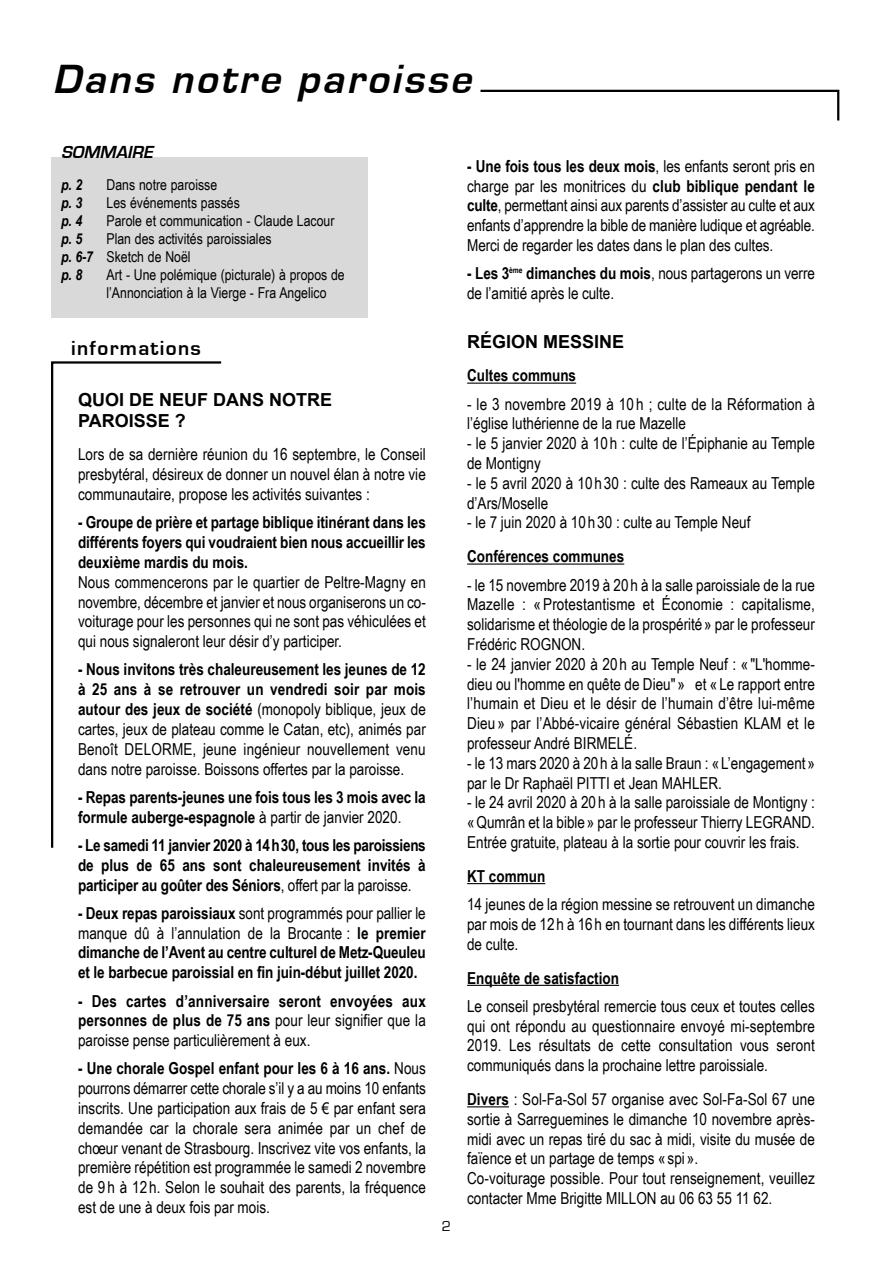
<style>
.page{position:relative;width:893px;height:1263px;background:#fff}
.page>*{position:absolute;margin:0;border:0;box-sizing:border-box;transform-origin:0 0}
.t1{font:italic 700 42px "Eurostile";color:#000}
.t2{font:700 21px "Eurostile";letter-spacing:.065em;color:#000}
.t3{font:700 18px/21.6px "Arial";color:#000}
.t4{font:italic 700 18px "Eurostile";color:#000}
.t5{font:16.5px/19.8px "Arial Narrow";color:#000;text-align:justify}
.t6{font:700 16.5px/19.8px "Arial Narrow";color:#000;text-align:justify}
.t7{font:15px/18px "Arial Narrow";color:#000}
.t8{font:italic 700 15px "Arial Narrow";color:#000}
.t9{font:15px "Eurostile";color:#000}
.s1{font-weight:700}
.s2{font-weight:700;font-style:italic}
.s3{font-weight:400}
</style>
<div class="page">
<svg style="left:480px;top:89px;width:360px;height:32px"></svg>
<svg style="left:51px;top:361px;width:171px;height:487px"></svg>
<div style="left:51px;top:157px;width:317px;height:161px;background:#d9d9d9"></div>
<div style="left:390px;top:113px;width:436px;height:225px;background:#fff"></div>
<hr style="left:467px;top:383px;width:109px;height:1px;background:#000">
<hr style="left:467px;top:563px;width:157px;height:2px;background:#000">
<hr style="left:467px;top:883px;width:78px;height:1px;background:#000">
<hr style="left:467px;top:985px;width:152px;height:1px;background:#000">
<hr style="left:467px;top:1106px;width:42px;height:1px;background:#000">
<h1 class="t1" style="left:53px;top:60px;width:428px">Dans notre paroisse</h1>
<p class="t4" style="left:61px;top:144px;width:97px">SOMMAIRE</p>
<p class="t5" style="left:452px;top:156px;width:364px">e <span class="s1">- Une fois tous les deux mois</span>, les enfants seront pris en</p>
<p class="t5" style="left:411px;top:176px;width:405px">c o n f é - charge par les monitrices du <span class="s1">club biblique pendant le</span></p>
<p class="t5" style="left:411px;top:196px;width:405px">rencier <span class="s1">culte</span>, permettant ainsi aux parents d’assister au culte et aux</p>
<p class="t5" style="left:411px;top:215px;width:405px">e s s a i e enfants d’apprendre la bible de manière ludique et agréable.</p>
<p class="t5" style="left:452px;top:235px;width:322px">e Merci de regarder les dates dans le plan des cultes.</p>
<p class="t5" style="left:467px;top:263px;width:349px"><span class="s1">- Les 3</span><sup>ème</sup> <span class="s1">dimanches du mois</span>, nous partagerons un verre de l’amitié après le culte.</p>
<p class="t3" style="left:467px;top:331px;width:159px">RÉGION MESSINE</p>
<p class="t6" style="left:467px;top:365px;width:111px">Cultes communs</p>
<p class="t5" style="left:467px;top:394px;width:349px">- le 3 novembre 2019 à 10 h ; culte de la Réformation à l’église luthérienne de la rue Mazelle</p>
<p class="t5" style="left:467px;top:433px;width:349px">- le 5 janvier 2020 à 10 h : culte de l’Épiphanie au Temple de Montigny</p>
<p class="t5" style="left:467px;top:473px;width:349px">- le 5 avril 2020 à 10 h 30 : culte des Rameaux au Temple d’Ars/Moselle</p>
<p class="t5" style="left:467px;top:513px;width:285px">- le 7 juin 2020 à 10 h 30 : culte au Temple Neuf</p>
<p class="t6" style="left:467px;top:546px;width:159px">Conférences communes</p>
<p class="t5" style="left:467px;top:575px;width:349px">- le 15 novembre 2019 à 20h à la salle paroissiale de la rue Mazelle : «Protestantisme et Économie : capitalisme, solidarisme et théologie de la prospérité» par le professeur Frédéric ROgNON.</p>
<p class="t5" style="left:467px;top:654px;width:349px">- le 24 janvier 2020 à 20 h au Temple Neuf : « "L'homme&shy;dieu ou l'homme en quête de Dieu" » et « Le rapport entre l’humain et Dieu et le désir de l’humain d’être lui-même Dieu » par l’Abbé-vicaire général Sébastien KLAM et le professeur André BIRMELÉ.</p>
<p class="t5" style="left:467px;top:753px;width:349px">- le 13 mars 2020 à 20h à la salle Braun : «L’engagement» par le Dr Raphaël PITTI et Jean MAhLER.</p>
<p class="t5" style="left:467px;top:792px;width:349px">- le 24 avril 2020 à 20 h à la salle paroissiale de Montigny : «Qumrân et la bible» par le professeur Thierry LEgRAND.<br>Entrée gratuite, plateau à la sortie pour couvrir les frais.</p>
<p class="t6" style="left:467px;top:866px;width:80px">KT commun</p>
<p class="t5" style="left:467px;top:894px;width:349px">14 jeunes de la région messine se retrouvent un dimanche par mois de 12h à 16h en tournant dans les différents lieux de culte.</p>
<p class="t6" style="left:467px;top:968px;width:153px">Enquête de satisfaction</p>
<p class="t5" style="left:467px;top:996px;width:349px">Le conseil presbytéral remercie tous ceux et toutes celles qui ont répondu au questionnaire envoyé mi-septembre 2019. Les résultats de cette consultation vous seront communiqués dans la prochaine lettre paroissiale.</p>
<p class="t5" style="left:467px;top:1089px;width:349px;text-align:left"><span class="s1">Divers</span> : Sol-Fa-Sol 57 organise avec Sol-Fa-Sol 67 une sortie à Sarreguemines le dimanche 10 novembre après&shy;midi avec un repas tiré du sac à midi, visite du musée de faïence et un partage de temps « spi ».<br>Co-voiturage possible. Pour tout renseignement, veuillez contacter Mme Brigitte MILLON au 06 63 55 11 62.</p>
<p class="t9" style="left:442px;top:1219px;width:11px">2</p>
<p class="t8" style="left:61px;top:176px;width:23px">p. 2</p>
<p class="t7" style="left:107px;top:175px;width:112px">Dans notre paroisse</p>
<p class="t8" style="left:61px;top:194px;width:23px">p. 3</p>
<p class="t7" style="left:107px;top:193px;width:135px">Les événements passés</p>
<p class="t8" style="left:61px;top:212px;width:23px">p. 4</p>
<p class="t7" style="left:107px;top:211px;width:230px">Parole et communication - Claude Lacour</p>
<p class="t8" style="left:61px;top:230px;width:23px">p. 5</p>
<p class="t7" style="left:61px;top:229px;width:212px;text-indent:45px">Plan des activités paroissiales <span class="s2">p. 6-7</span> Sketch de Noël<br><span class="s2">p. 8</span></p>
<p class="t7" style="left:107px;top:265px;width:240px">Art - Une polémique (picturale) à propos de l’Annonciation à la Vierge - Fra Angelico</p>
<p class="t2" style="left:71px;top:338px;width:131px">informations</p>
<p class="t3" style="left:78px;top:389px;width:256px">QUOI DE NEUF DANS NOTRE<br>PAROISSE ?</p>
<p class="t5" style="left:78px;top:445px;width:349px">Lors de sa dernière réunion du 16 septembre, le Conseil presbytéral, désireux de donner un nouvel élan à notre vie communautaire, propose les activités suivantes :</p>
<p class="t6" style="left:78px;top:512px;width:349px">- Groupe de prière et partage biblique itinérant dans les différents foyers qui voudraient bien nous accueillir les deuxième mardis du mois.</p>
<p class="t5" style="left:78px;top:572px;width:349px">Nous commencerons par le quartier de Peltre-Magny en novembre, décembre et janvier et nous organiserons un co&shy;voiturage pour les personnes qui ne sont pas véhiculées et qui nous signaleront leur désir d’y participer.</p>
<p class="t5" style="left:78px;top:660px;width:349px"><span class="s1">- Nous invitons très chaleureusement les jeunes de 12 à 25 ans à se retrouver un vendredi soir par mois autour des jeux de société</span> (monopoly biblique, jeux de cartes, jeux de plateau comme le Catan, etc), animés par Benoît DELORME, jeune ingénieur nouvellement venu dans notre paroisse. Boissons offertes par la paroisse.</p>
<p class="t6" style="left:78px;top:787px;width:349px">- Repas parents-jeunes une fois tous les 3 mois avec la formule auberge-espagnole <span class="s3">à partir de janvier 2020.</span></p>
<p class="t6" style="left:78px;top:835px;width:349px">- Le samedi 11 janvier 2020 à 14h30, tous les paroissiens de plus de 65 ans sont chaleureusement invités à participer au goûter des Séniors<span class="s3">, offert par la paroisse.</span></p>
<p class="t6" style="left:78px;top:903px;width:349px">- Deux repas paroissiaux <span class="s3">sont programmés pour pallier le manque dû à l’annulation de la Brocante :</span> le premier dimanche de l’Avent au centre culturel de Metz-Queuleu et le barbecue paroissial en fin juin-début juillet 2020.</p>
<p class="t6" style="left:78px;top:991px;width:349px">- Des cartes d’anniversaire seront envoyées aux personnes de plus de 75 ans <span class="s3">pour leur signifier que la paroisse pense particulièrement à eux.</span></p>
<p class="t5" style="left:78px;top:1058px;width:349px"><span class="s1">- Une chorale Gospel enfant pour les 6 à 16 ans.</span> Nous pourrons démarrer cette chorale s’il y a au moins 10 enfants inscrits. Une participation aux frais de 5 € par enfant sera demandée car la chorale sera animée par un chef de choeur venant de Strasbourg. Inscrivez vite vos enfants, la première répétition est programmée le samedi 2 novembre de 9 h à 12 h. Selon le souhait des parents, la fréquence est de une à deux fois par mois.</p>
</div>
